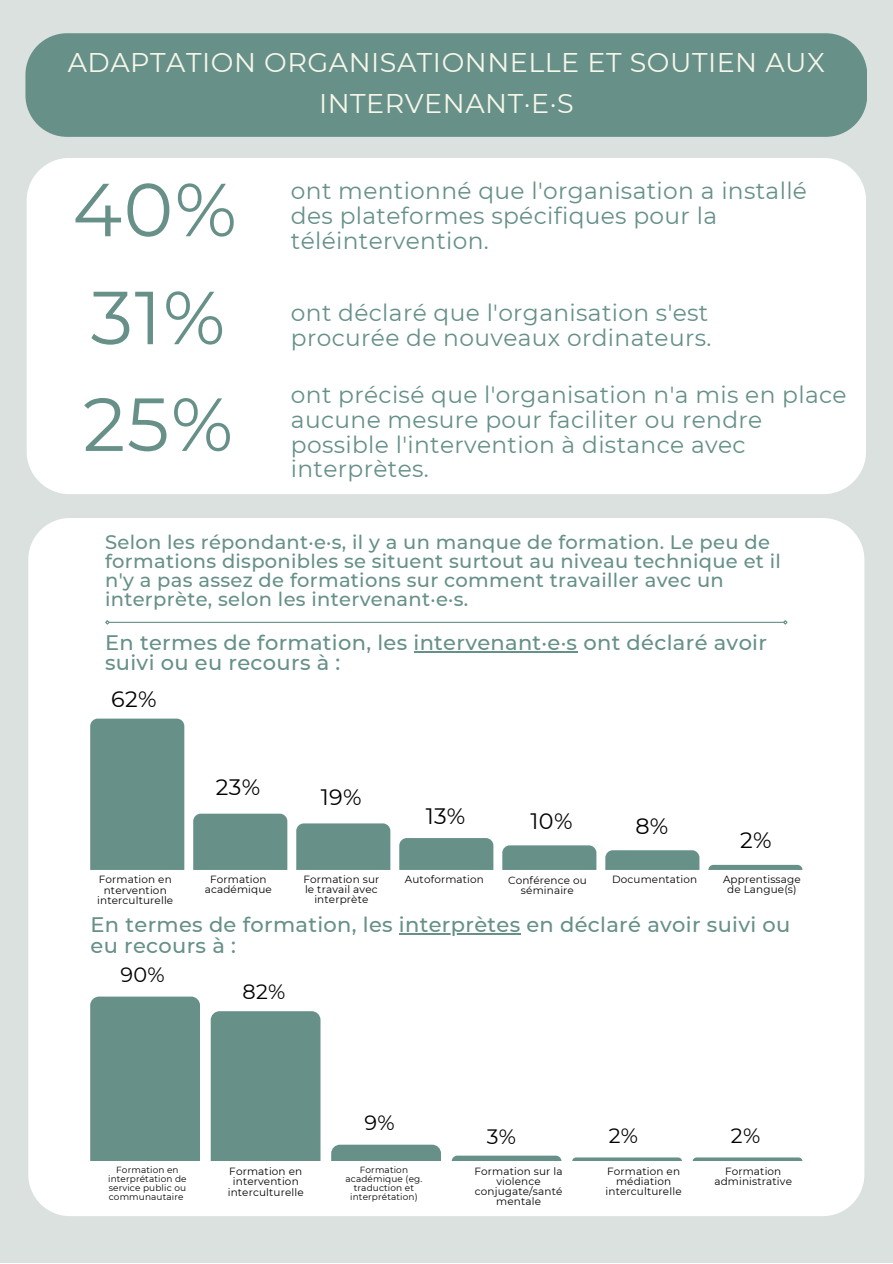
<style>
.page{position:relative;width:893px;height:1264px;background:#fff}
.page>*{position:absolute;margin:0;border:0;box-sizing:border-box;transform-origin:0 0}
.t1{font:75px "Montserrat";color:#669088}
.t2{font:27px/40.5px "Montserrat";letter-spacing:.02em;color:#f6f6e9;text-align:center}
.t3{font:23.25px/24.8px "Montserrat";letter-spacing:.015em;color:#669088}
.t4{font:22.35px "Montserrat";letter-spacing:.015em;color:#000}
.t5{font:500 21px/20.2px "Montserrat";letter-spacing:.015em;color:#669088}
.t6{font:20.7px "Montserrat";color:#000}
.t7{font:500 19.5px/19px "Montserrat";letter-spacing:.015em;color:#669088}
.t8{font:10.35px/9.9px "Montserrat";letter-spacing:.015em;color:#000;text-align:center}
.t9{font:8.85px/8.9px "Montserrat";letter-spacing:.015em;color:#000;text-align:center}
</style>
<div class="page">
<div style="left:0;top:0;width:892px;height:1262px;background:#dbe1df"></div>
<div style="left:25px;top:33px;width:842px;height:104px;background:#669088"></div>
<div style="left:27px;top:158px;width:839px;height:336px;background:#fff;border-radius:43px"></div>
<div style="left:28px;top:518px;width:836px;height:698px;background:#fff"></div>
<div style="left:90px;top:718px;width:94px;height:152px;background:#669088"></div>
<div style="left:193px;top:813px;width:94px;height:57px;background:#669088"></div>
<div style="left:296px;top:823px;width:94px;height:47px;background:#669088"></div>
<div style="left:399px;top:838px;width:94px;height:32px;background:#669088"></div>
<div style="left:502px;top:845px;width:94px;height:25px;background:#669088"></div>
<div style="left:605px;top:850px;width:94px;height:20px;background:#669088"></div>
<svg style="left:708px;top:864px;width:94px;height:6px"></svg>
<div style="left:90px;top:996px;width:110px;height:165px;background:#669088"></div>
<div style="left:211px;top:1011px;width:109px;height:150px;background:#669088"></div>
<svg style="left:331px;top:1144px;width:110px;height:17px;background:#6f968f"></svg>
<svg style="left:451px;top:1155px;width:110px;height:6px"></svg>
<svg style="left:572px;top:1157px;width:110px;height:4px"></svg>
<svg style="left:692px;top:1157px;width:110px;height:4px"></svg>
<hr style="left:413px;top:651px;width:164px;height:1px;background:#669088">
<hr style="left:399px;top:933px;width:121px;height:1px;background:#669088">
<hr style="left:109px;top:621px;width:674px;height:2px;background:#669088">
<svg style="left:104px;top:619px;width:7px;height:6px"></svg>
<svg style="left:782px;top:619px;width:6px;height:6px"></svg>
<p class="t2" style="left:68px;top:42px;width:758px">ADAPTATION ORGANISATIONNELLE ET SOUTIEN AUX<br>INTERVENANT·E·S</p>
<p class="t1" style="left:72px;top:164px;width:166px">40%</p>
<p class="t1" style="left:91px;top:271px;width:136px">31%</p>
<p class="t1" style="left:83px;top:378px;width:152px">25%</p>
<p class="t3" style="left:291px;top:179px;width:517px">ont mentionné que l'organisation a installé des plateformes spécifiques pour la téléintervention.</p>
<p class="t3" style="left:291px;top:300px;width:422px">ont déclaré que l'organisation s'est procurée de nouveaux ordinateurs.</p>
<p class="t3" style="left:291px;top:382px;width:557px">ont précisé que l'organisation n'a mis en place aucune mesure pour faciliter ou rendre possible l'intervention à distance avec interprètes.</p>
<p class="t7" style="left:105px;top:532px;width:677px">Selon les répondant·e·s, il y a un manque de formation. Le peu de formations disponibles se situent surtout au niveau technique et il n'y a pas assez de formations sur comment travailler avec un interprète, selon les intervenant·e·s.</p>
<p class="t5" style="left:105px;top:632px;width:663px">En termes de formation, les intervenant·e·s ont déclaré avoir suivi ou eu recours à :</p>
<p class="t4" style="left:111px;top:685px;width:47px">62%</p>
<p class="t4" style="left:216px;top:773px;width:46px">23%</p>
<p class="t4" style="left:321px;top:783px;width:42px">19%</p>
<p class="t4" style="left:425px;top:802px;width:41px">13%</p>
<p class="t4" style="left:530px;top:807px;width:43px">10%</p>
<p class="t4" style="left:635px;top:812px;width:35px">8%</p>
<p class="t4" style="left:740px;top:826px;width:33px">2%</p>
<p class="t8" style="left:97px;top:874px;width:78px;line-height:10.4px">Formation en ntervention interculturelle</p>
<p class="t8" style="left:205px;top:874px;width:69px">Formation académique</p>
<p class="t8" style="left:303px;top:874px;width:77px">Formation sur le travail avec interprète</p>
<p class="t8" style="left:405px;top:874px;width:81px">Autoformation</p>
<p class="t8" style="left:508px;top:875px;width:80px">Conférence ou séminaire</p>
<p class="t8" style="left:612px;top:874px;width:87px">Documentation</p>
<p class="t8" style="left:723px;top:874px;width:79px">Apprentissage de Langue(s)</p>
<p class="t5" style="left:91px;top:914px;width:701px">En termes de formation, les interprètes en déclaré avoir suivi ou eu recours à :</p>
<p class="t6" style="left:120px;top:961px;width:46px">90%</p>
<p class="t6" style="left:242px;top:979px;width:44px">82%</p>
<p class="t6" style="left:364px;top:1109px;width:32px">9%</p>
<p class="t6" style="left:486px;top:1123px;width:31px">3%</p>
<p class="t6" style="left:608px;top:1123px;width:31px">2%</p>
<p class="t6" style="left:730px;top:1123px;width:31px">2%</p>
<p class="t9" style="left:108px;top:1165px;width:80px">Formation en interprétation de service public ou communautaire</p>
<p class="t8" style="left:228px;top:1165px;width:78px;line-height:10.4px">Formation en intervention interculturelle</p>
<p class="t9" style="left:345px;top:1165px;width:78px">Formation académique (eg. traduction et interprétation)</p>
<p class="t8" style="left:474px;top:1166px;width:90px">Formation sur la violence conjugate/santé mentale</p>
<p class="t8" style="left:605px;top:1166px;width:77px">Formation en médiation interculturelle</p>
<p class="t8" style="left:714px;top:1166px;width:79px">Formation administrative</p>
</div>
